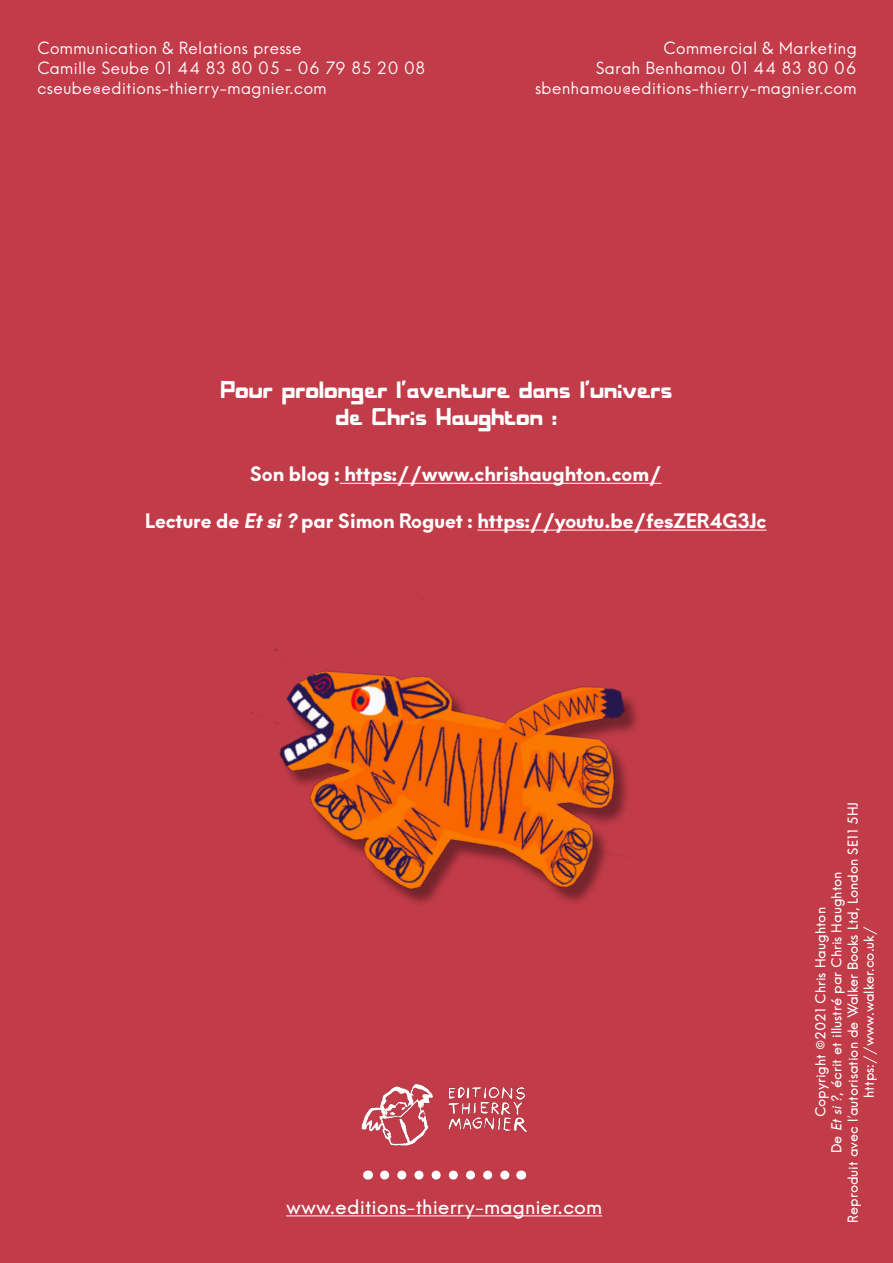
<style>
.page{position:relative;width:893px;height:1263px;background:#c23b49}
.page>*{position:absolute;margin:0;border:0;box-sizing:border-box;transform-origin:0 0}
.t1{font:22.5px/27px "A Bit Lost";color:#fff;text-align:center}
.t2{font:800 19.5px "Hans Kendrick";color:#fff}
.t3{font:500 19.5px "Hans Kendrick";color:#fff}
.t4{font:16.5px/19.8px "Hans Kendrick";color:#fff;text-align:right}
.t5{font:500 13.5px/16.2px "Hans Kendrick";color:#fff;text-align:center}
.s1{font-style:italic}
</style>
<div class="page">
<hr style="left:286px;top:1215px;width:316px;height:1px;background:#fff">
<hr style="left:340px;top:483px;width:321px;height:1px;background:#fff">
<hr style="left:477px;top:530px;width:289px;height:1px;background:#fff">
<svg style="left:385px;top:1170px;width:125px;height:9px"></svg>
<img style="left:249px;top:589px;width:438px;height:315px">
<img style="left:361px;top:1084px;width:166px;height:62px">
<p class="t4" style="left:37px;top:38px;width:390px;text-align:left">Communication &amp; Relations presse<br>Camille Seube 01 44 83 80 05 - 06 79 85 20 08 cseube@editions-thierry-magnier.com</p>
<p class="t4" style="left:535px;top:38px;width:323px">Commercial &amp; Marketing<br>Sarah Benhamou 01 44 83 80 06 sbenhamou@editions-thierry-magnier.com</p>
<h1 class="t1" style="left:220px;top:373px;width:454px">Pour prolonger l’aventure dans l’univers de Chris Haughton :</h1>
<p class="t2" style="left:250px;top:460px;width:413px">Son blog : https://www.chrishaughton.com/</p>
<p class="t2" style="left:145px;top:507px;width:623px">Lecture de <span class="s1">Etsi?</span> par Simon Roguet : https://youtu.be/fesZER4G3Jc</p>
<p class="t3" style="left:286px;top:1193px;width:318px">www.editions-thierry-magnier.com</p>
<p class="t5" style="left:812px;top:1222px;width:422px;rotate:-90deg">Copyright ©2021 Chris Haughton<br>De <span class="s1">Et si ?</span>, écrit et illustré par Chris Haughton<br>Reproduit avec l’autorisation de Walker Books Ltd, London SE11 5HJ https://www.walker.co.uk/</p>
</div>
